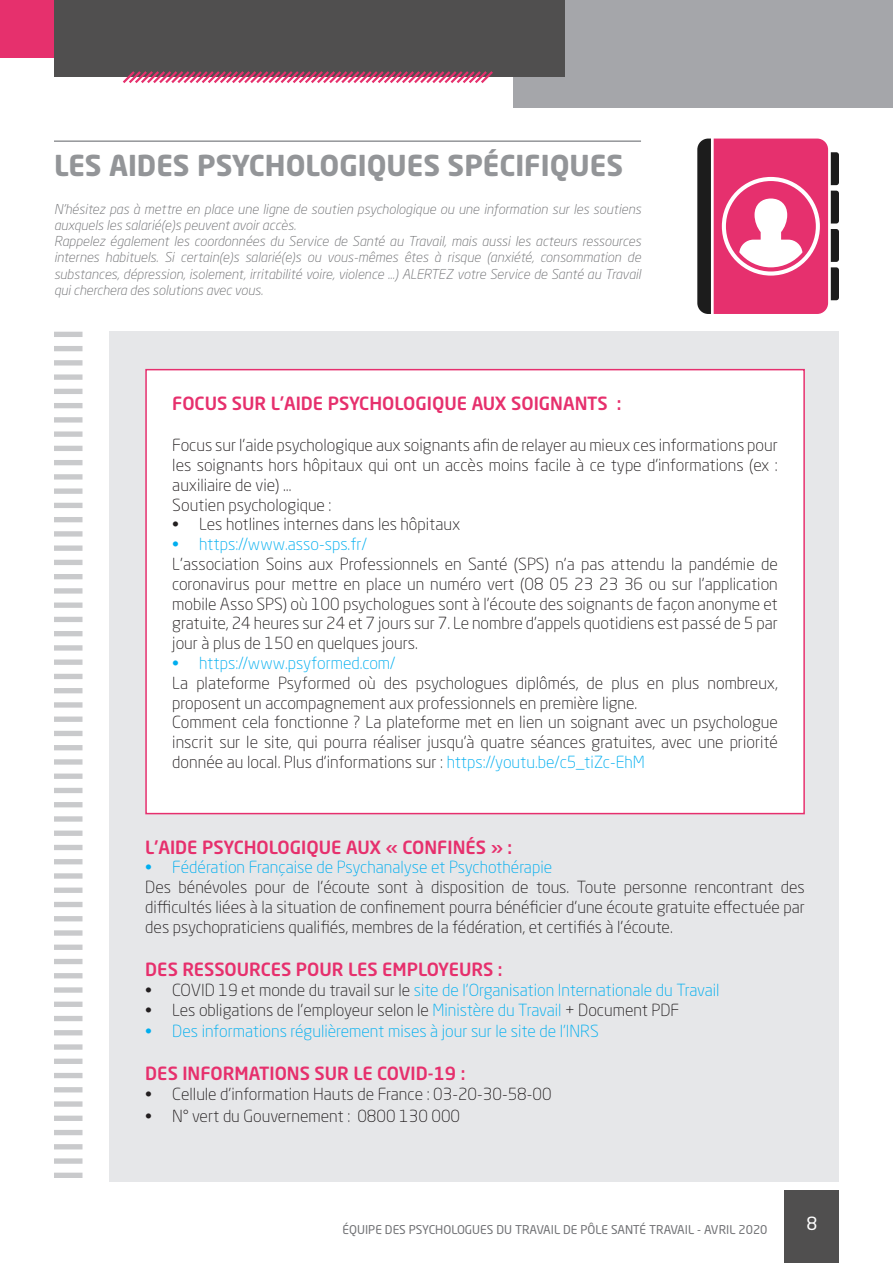
<style>
.page{position:relative;width:893px;height:1263px;background:#fff}
.page>*{position:absolute;margin:0;border:0;box-sizing:border-box;transform-origin:0 0}
.titre_gris{font:700 28.5px "Neo Sans Std";color:#939598}
.t1{font:500 18px "Neo Sans Std";color:#e6306d}
.t2{font:18px "Neo Sans Std";color:#fff}
.t3{font:300 16.5px/19.8px "Neo Sans Std";color:#231f20;text-align:justify}
.t4{font:300 16.5px "Neo Sans Std";color:#00aeef}
.t5{font:italic 300 13.5px/16.2px "Neo Sans Std";color:#6c6d70}
.t6{font:12px "Neo Sans Std";color:#717275}
.s1{color:#00aeef}
.s2{color:#231f20}
</style>
<div class="page">
<hr style="left:54px;top:140px;width:587px;height:2px;background:#939598">
<div style="left:109px;top:332px;width:729px;height:850px;background:#e6e7e9"></div>
<div style="left:54px;top:332px;width:28px;height:5px;background:#c9cacc"></div>
<div style="left:54px;top:346px;width:28px;height:5px;background:#c9cacc"></div>
<div style="left:54px;top:360px;width:28px;height:5px;background:#c9cacc"></div>
<div style="left:54px;top:374px;width:28px;height:6px;background:#c9cacc"></div>
<div style="left:54px;top:389px;width:28px;height:5px;background:#c9cacc"></div>
<div style="left:54px;top:403px;width:28px;height:5px;background:#c9cacc"></div>
<div style="left:54px;top:417px;width:28px;height:5px;background:#c9cacc"></div>
<div style="left:54px;top:431px;width:28px;height:6px;background:#c9cacc"></div>
<div style="left:54px;top:446px;width:28px;height:5px;background:#c9cacc"></div>
<div style="left:54px;top:460px;width:28px;height:5px;background:#c9cacc"></div>
<div style="left:54px;top:474px;width:28px;height:6px;background:#c9cacc"></div>
<div style="left:54px;top:488px;width:28px;height:6px;background:#c9cacc"></div>
<div style="left:54px;top:503px;width:28px;height:5px;background:#c9cacc"></div>
<div style="left:54px;top:517px;width:28px;height:5px;background:#c9cacc"></div>
<div style="left:54px;top:531px;width:28px;height:6px;background:#c9cacc"></div>
<div style="left:54px;top:545px;width:28px;height:6px;background:#c9cacc"></div>
<div style="left:54px;top:560px;width:28px;height:5px;background:#c9cacc"></div>
<div style="left:54px;top:574px;width:28px;height:5px;background:#c9cacc"></div>
<div style="left:54px;top:588px;width:28px;height:6px;background:#c9cacc"></div>
<div style="left:54px;top:602px;width:28px;height:6px;background:#c9cacc"></div>
<div style="left:54px;top:617px;width:28px;height:5px;background:#c9cacc"></div>
<div style="left:54px;top:631px;width:28px;height:5px;background:#c9cacc"></div>
<div style="left:54px;top:645px;width:28px;height:6px;background:#c9cacc"></div>
<div style="left:54px;top:659px;width:28px;height:6px;background:#c9cacc"></div>
<div style="left:54px;top:674px;width:28px;height:5px;background:#c9cacc"></div>
<div style="left:54px;top:688px;width:28px;height:5px;background:#c9cacc"></div>
<div style="left:54px;top:702px;width:28px;height:6px;background:#c9cacc"></div>
<div style="left:54px;top:716px;width:28px;height:6px;background:#c9cacc"></div>
<div style="left:54px;top:731px;width:28px;height:5px;background:#c9cacc"></div>
<div style="left:54px;top:745px;width:28px;height:5px;background:#c9cacc"></div>
<div style="left:54px;top:759px;width:28px;height:6px;background:#c9cacc"></div>
<div style="left:54px;top:773px;width:28px;height:6px;background:#c9cacc"></div>
<div style="left:54px;top:788px;width:28px;height:5px;background:#c9cacc"></div>
<div style="left:54px;top:802px;width:28px;height:5px;background:#c9cacc"></div>
<div style="left:54px;top:816px;width:28px;height:6px;background:#c9cacc"></div>
<div style="left:54px;top:830px;width:28px;height:6px;background:#c9cacc"></div>
<div style="left:54px;top:845px;width:28px;height:5px;background:#c9cacc"></div>
<div style="left:54px;top:859px;width:28px;height:5px;background:#c9cacc"></div>
<div style="left:54px;top:873px;width:28px;height:6px;background:#c9cacc"></div>
<div style="left:54px;top:887px;width:28px;height:6px;background:#c9cacc"></div>
<div style="left:54px;top:902px;width:28px;height:5px;background:#c9cacc"></div>
<div style="left:54px;top:916px;width:28px;height:5px;background:#c9cacc"></div>
<div style="left:54px;top:930px;width:28px;height:6px;background:#c9cacc"></div>
<div style="left:54px;top:944px;width:28px;height:6px;background:#c9cacc"></div>
<div style="left:54px;top:959px;width:28px;height:5px;background:#c9cacc"></div>
<div style="left:54px;top:973px;width:28px;height:5px;background:#c9cacc"></div>
<div style="left:54px;top:987px;width:28px;height:6px;background:#c9cacc"></div>
<div style="left:54px;top:1001px;width:28px;height:6px;background:#c9cacc"></div>
<div style="left:54px;top:1016px;width:28px;height:5px;background:#c9cacc"></div>
<div style="left:54px;top:1030px;width:28px;height:5px;background:#c9cacc"></div>
<div style="left:54px;top:1044px;width:28px;height:6px;background:#c9cacc"></div>
<div style="left:54px;top:1058px;width:28px;height:6px;background:#c9cacc"></div>
<div style="left:54px;top:1073px;width:28px;height:5px;background:#c9cacc"></div>
<div style="left:54px;top:1087px;width:28px;height:5px;background:#c9cacc"></div>
<div style="left:54px;top:1101px;width:28px;height:6px;background:#c9cacc"></div>
<div style="left:54px;top:1116px;width:28px;height:5px;background:#c9cacc"></div>
<div style="left:54px;top:1130px;width:28px;height:5px;background:#c9cacc"></div>
<div style="left:54px;top:1144px;width:28px;height:5px;background:#c9cacc"></div>
<div style="left:54px;top:1158px;width:28px;height:6px;background:#c9cacc"></div>
<div style="left:54px;top:1173px;width:28px;height:5px;background:#c9cacc"></div>
<div style="left:146px;top:370px;width:658px;height:444px;background:#fff"></div>
<div style="left:145px;top:369px;width:660px;height:445px;border:2px solid #e6306e"></div>
<svg style="left:697px;top:139px;width:142px;height:175px"></svg>
<div style="left:513px;top:0;width:380px;height:107px;background:#a5a6aa"></div>
<div style="left:0;top:0;width:144px;height:57px;background:#e6306d"></div>
<div style="left:54px;top:0;width:510px;height:77px;background:#504f4f"></div>
<svg style="left:123px;top:71px;width:370px;height:12px"></svg>
<div style="left:784px;top:1191px;width:55px;height:72px;background:#504f4f"></div>
<p class="titre_gris" style="left:54px;top:147px;width:571px">LES AIDES PSYCHOLOGIQUES SPÉCIFIQUES</p>
<p class="t5" style="left:54px;top:201px;width:589px">N’hésitez pas à mettre en place une ligne de soutien psychologique ou une information sur les soutiens auxquels les salarié(e)s peuvent avoir accès.</p>
<p class="t5" style="left:54px;top:233px;width:589px;text-align:justify">Rappelez également les coordonnées du Service de Santé au Travail, mais aussi les acteurs ressources internes habituels. Si certain(e)s salarié(e)s ou vous-mêmes êtes à risque (anxiété, consommation de substances, dépression, isolement, irritabilité voire, violence ...) ALERTEZ votre Service de Santé au Travail qui cherchera des solutions avec vous.</p>
<p class="t1" style="left:172px;top:392px;width:451px">FOCUS SUR L’AIDE PSYCHOLOGIQUE AUX SOIGNANTS :</p>
<p class="t3" style="left:172px;top:435px;width:607px">Focus sur l’aide psychologique aux soignants afin de relayer au mieux ces informations pour les soignants hors hôpitaux qui ont un accès moins facile à ce type d’informations (ex : auxiliaire de vie) …</p>
<p class="t3" style="left:172px;top:494px;width:161px">Soutien psychologique :</p>
<p class="t3" style="left:172px;top:514px;width:289px">• Les hotlines internes dans les hôpitaux</p>
<p class="t4" style="left:172px;top:534px;width:196px">• https://www.asso-sps.fr/</p>
<p class="t3" style="left:172px;top:554px;width:607px">L’association Soins aux Professionnels en Santé (SPS) n’a pas attendu la pandémie de coronavirus pour mettre en place un numéro vert (08 05 23 23 36 ou sur l’application mobile Asso SPS) où 100 psychologues sont à l’écoute des soignants de façon anonyme et gratuite, 24 heures sur 24 et 7 jours sur 7. Le nombre d’appels quotidiens est passé de 5 par jour à plus de 150 en quelques jours.</p>
<p class="t4" style="left:172px;top:653px;width:225px">• https://www.psyformed.com/</p>
<p class="t3" style="left:172px;top:673px;width:607px">La plateforme Psyformed où des psychologues diplômés, de plus en plus nombreux, proposent un accompagnement aux professionnels en première ligne.</p>
<p class="t3" style="left:172px;top:712px;width:607px">Comment cela fonctionne ? La plateforme met en lien un soignant avec un psychologue inscrit sur le site, qui pourra réaliser jusqu’à quatre séances gratuites, avec une priorité donnée au local. Plus d’informations sur : <span class="s1">https://youtu.be/c5_tiZc-EhM</span></p>
<p class="t1" style="left:145px;top:836px;width:368px">L’AIDE PSYCHOLOGIQUE AUX « CONFINÉS » :</p>
<p class="t4" style="left:145px;top:857px;width:408px">• Fédération Française de Psychanalyse et Psychothérapie</p>
<p class="t3" style="left:145px;top:877px;width:661px">Des bénévoles pour de l’écoute sont à disposition de tous. Toute personne rencontrant des difficultés liées à la situation de confinement pourra bénéficier d’une écoute gratuite effectuée par des psychopraticiens qualifiés, membres de la fédération, et certifiés à l’écoute.</p>
<p class="t1" style="left:145px;top:958px;width:359px">DES RESSOURCES POUR LES EMPLOYEURS :</p>
<p class="t4" style="left:145px;top:980px;width:576px"><span class="s2">• COVID 19 et monde du travail sur le</span> site de l’Organisation Internationale du Travail</p>
<p class="t3" style="left:145px;top:999px;width:535px">• Les obligations de l’employeur selon le <span class="s1">Ministère du Travail</span> + Document PDF</p>
<p class="t4" style="left:145px;top:1021px;width:455px">• Des informations régulièrement mises à jour sur le site de l’INRS</p>
<p class="t1" style="left:145px;top:1062px;width:322px">DES INFORMATIONS SUR LE COVID-19 :</p>
<p class="t3" style="left:145px;top:1084px;width:408px">• Cellule d’information Hauts de France : 03-20-30-58-00</p>
<p class="t3" style="left:145px;top:1106px;width:316px">• N° vert du Gouvernement : 0800 130 000</p>
<p class="t6" style="left:343px;top:1222px;width:426px">ÉQUIPE DES PSYCHOLOGUES DU TRAVAIL DE PÔLE SANTÉ TRAVAIL - AVRIL 2020</p>
<p class="t2" style="left:806px;top:1212px;width:12px">8</p>
</div>
